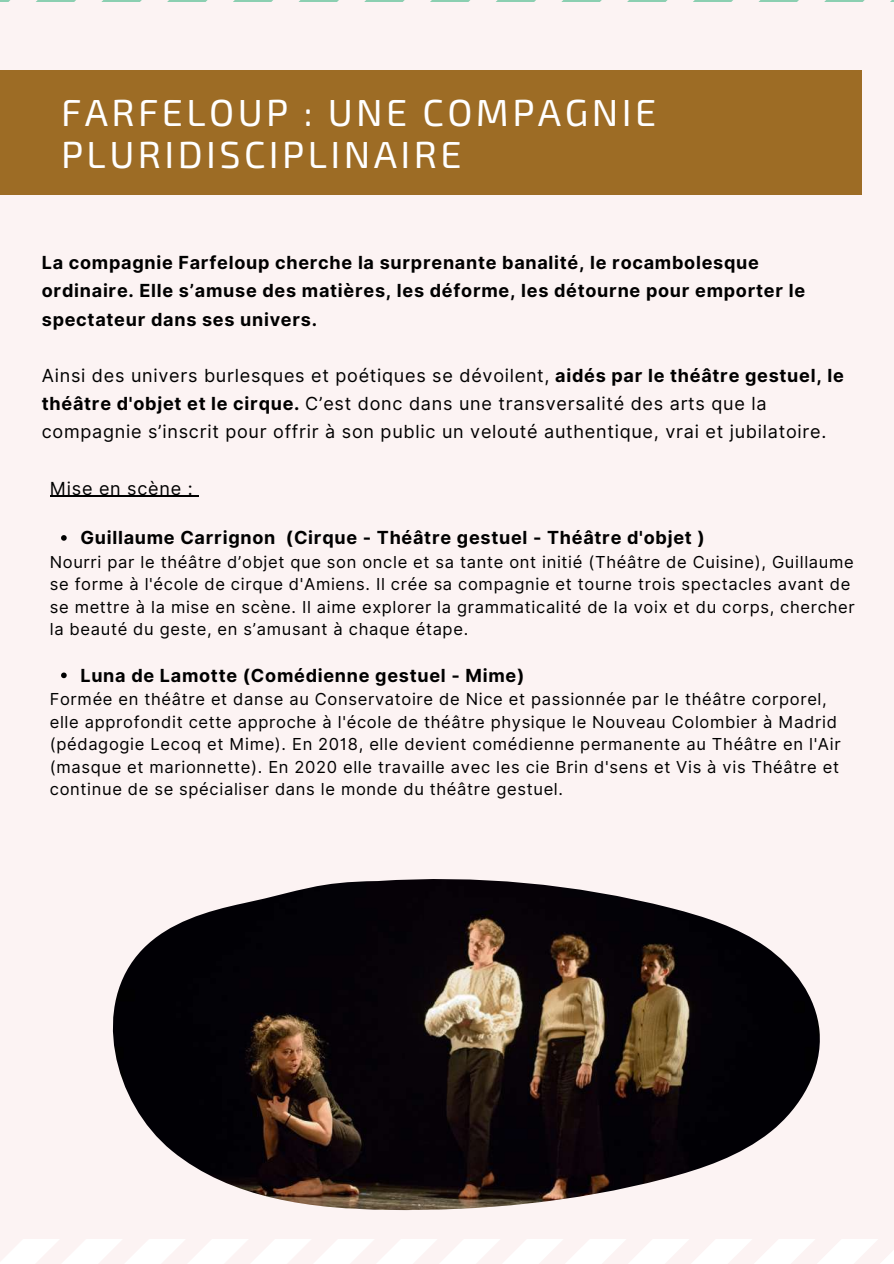
<style>
.page{position:relative;width:894px;height:1264px;background:#fff}
.page>*{position:absolute;margin:0;border:0;box-sizing:border-box;transform-origin:0 0}
.t1{font:37.65px/41.7px "Exo 2";letter-spacing:.09em;color:#fff}
.t2{font:700 18px/28.2px "Inter";letter-spacing:.04em;color:#000}
.t3{font:18px/28.2px "Inter";letter-spacing:.04em;color:#000}
.t4{font:16.5px/22.5px "Inter";letter-spacing:.04em;color:#000}
.s1{font-weight:700}
</style>
<div class="page">
<div style="left:0;top:0;width:893px;height:1263px;background:#fcf3f3"></div>
<div style="left:0;top:71px;width:861px;height:124px;background:#9d6c25"></div>
<svg style="left:0;top:1239px;width:893px;height:24px"></svg>
<svg style="left:0;top:0;width:893px;height:1px"></svg>
<img style="left:113px;top:879px;width:706px;height:332px">
<svg style="left:61px;top:535px;width:6px;height:5px"></svg>
<svg style="left:61px;top:672px;width:6px;height:6px"></svg>
<hr style="left:50px;top:495px;width:143px;height:2px;background:#000">
<svg style="left:193px;top:495px;width:6px;height:2px"></svg>
<h1 class="t1" style="left:61px;top:90px;width:596px">FARFELOUP : UNE COMPAGNIE<br>PLURIDISCIPLINAIRE</h1>
<p class="t2" style="left:42px;top:249px;width:764px">La compagnie Farfeloup cherche la surprenante banalité, le rocambolesque ordinaire. Elle s’amuse des matières, les déforme, les détourne pour emporter le spectateur dans ses univers.</p>
<p class="t3" style="left:42px;top:361px;width:803px">Ainsi des univers burlesques et poétiques se dévoilent, <span class="s1">aidés par le théâtre gestuel, le théâtre d'objet et le cirque.</span> C’est donc dans une transversalité des arts que la compagnie s’inscrit pour offrir à son public un velouté authentique, vrai et jubilatoire.</p>
<p class="t3" style="left:50px;top:474px;width:144px">Mise en scène :</p>
<p class="t2" style="left:80px;top:523px;width:625px">Guillaume Carrignon (Cirque - Théâtre gestuel - Théâtre d'objet )</p>
<p class="t4" style="left:50px;top:550px;width:806px">Nourri par le théâtre d’objet que son oncle et sa tante ont initié (Théâtre de Cuisine), Guillaume se forme à l'école de cirque d'Amiens. Il crée sa compagnie et tourne trois spectacles avant de se mettre à la mise en scène. Il aime explorer la grammaticalité de la voix et du corps, chercher la beauté du geste, en s’amusant à chaque étape.</p>
<p class="t2" style="left:80px;top:661px;width:445px">Luna de Lamotte (Comédienne gestuel - Mime)</p>
<p class="t4" style="left:50px;top:688px;width:792px">Formée en théâtre et danse au Conservatoire de Nice et passionnée par le théâtre corporel, elle approfondit cette approche à l'école de théâtre physique le Nouveau Colombier à Madrid (pédagogie Lecoq et Mime). En 2018, elle devient comédienne permanente au Théâtre en l'Air (masque et marionnette). En 2020 elle travaille avec les cie Brin d'sens et Vis à vis Théâtre et continue de se spécialiser dans le monde du théâtre gestuel.</p>
</div>
